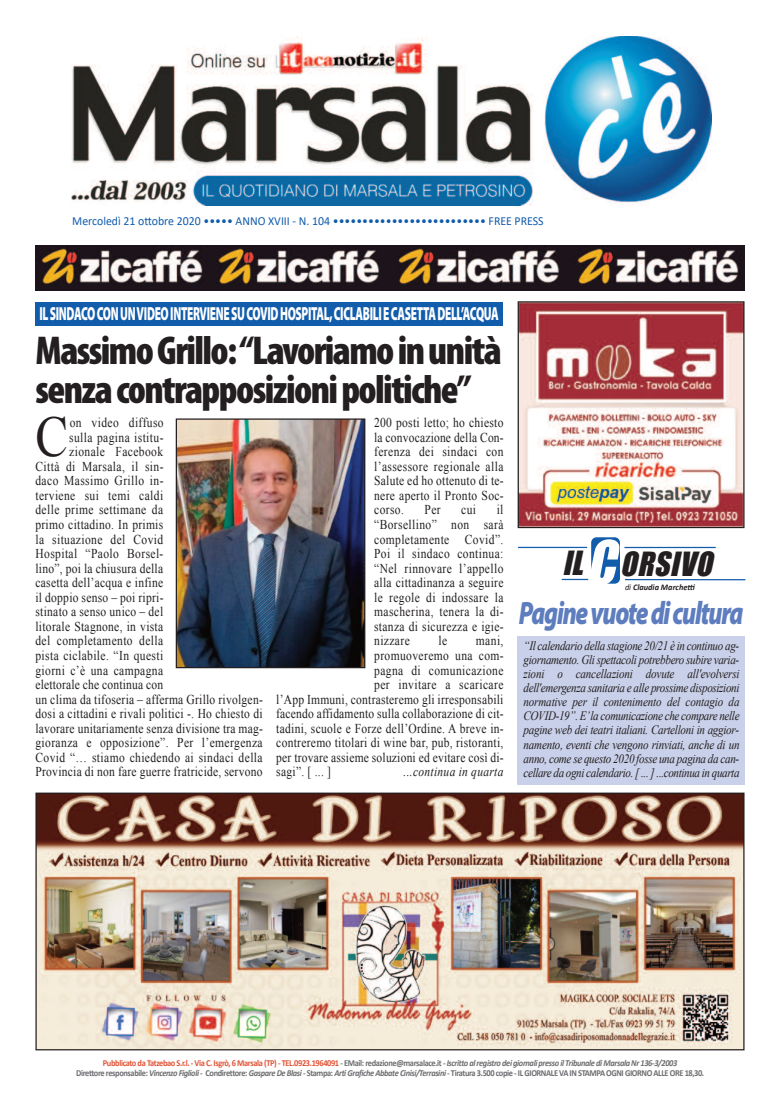
<style>
.page{position:relative;width:780px;height:1113px;background:#fff}
.page>*{position:absolute;margin:0;border:0;box-sizing:border-box;transform-origin:0 0}
.t1{font:57.5px "Times New Roman";color:#231f20;scale:.85 1}
.t2{font:900 condensed 40.38px/39px "Myriad Pro";letter-spacing:-.04em;color:#231f20}
.t3{font:italic 900 32.5px "Myriad Pro";letter-spacing:-.05em;color:#5d7dbe;scale:.75 1}
.t4{font:italic 30.62px "Impact";color:#231f20}
.t5{font:900 19px "Myriad Pro";letter-spacing:-.03em;color:#fff;scale:.6 1}
.t6{font:13.5px/14.5px "Times New Roman";letter-spacing:.025em;color:#231f20;text-align:justify;scale:.85 1}
.t7{font:italic 13.5px "Times New Roman";letter-spacing:.025em;color:#231f20;scale:.85 1}
.t8{font:italic 12.88px/14.1px "Times New Roman";letter-spacing:-.035em;color:#231f20;text-align:justify;scale:.87 1}
.t9{font:12.25px "Calibri";color:#115cab;scale:.96 1}
.t10{font:700 9.12px/10.2px "Calibri";letter-spacing:-.045em;color:#6c6d70;text-align:center;scale:.92 1}
.t11{font:italic 700 8.62px "Calibri";color:#231f20}
.s1{font-size:55.88px;color:#fff}
.s2{font-weight:400}
.s3{color:#e15438}
.s4{font-style:italic}
</style>
<div class="page">
<img style="left:35px;top:246px;width:709px;height:45px">
<img style="left:72px;top:36px;width:639px;height:169px">
<div style="left:517px;top:636px;width:228px;height:149px;background:#c9d0e9"></div>
<div style="left:35px;top:302px;width:468px;height:23px;background:#115cab"></div>
<img style="left:519px;top:303px;width:223px;height:223px">
<div style="left:517px;top:301px;width:227px;height:227px;border:1px solid #231f20"></div>
<img style="left:37px;top:794px;width:705px;height:254px">
<div style="left:35px;top:792px;width:709px;height:258px;border:1px solid #231f20"></div>
<div style="left:591px;top:537px;width:29px;height:46px;background:#115cab;border-radius:5px"></div>
<hr style="left:625px;top:579px;width:120px;height:1px;background:#115cab">
<hr style="left:624px;top:547px;width:91px;height:1px;background:#115cab">
<svg style="left:561px;top:579px;width:27px;height:1px"></svg>
<hr style="left:518px;top:547px;width:69px;height:1px;background:#115cab">
<img style="left:178px;top:420px;width:185px;height:246px">
<div style="left:176px;top:418px;width:189px;height:250px;border:1px solid #231f20"></div>
<p class="t9" style="left:72px;top:216px;width:492px">Mercoledì 21 ottobre 2020 ••••• ANNO XVIII - N. 104 •••••••••••••••••••••••••• FREE PRESS</p>
<h3 class="t5" style="left:39px;top:306px;width:767px">ILSINDACOCONUNVIDEOINTERVIENESUCOVIDHOSPITAL,CICLABILIECASETTADELL’ACQUA</h3>
<h2 class="t2" style="left:35px;top:334px;width:467px">MassimoGrillo:“Lavoriamoinunità senzacontrapposizionipolitiche”</h2>
<h1 class="t1" style="left:35px;top:405px;width:40px">C</h1>
<p class="t6" style="left:70px;top:415px;width:112px">on video diffuso</p>
<p class="t6" style="left:374px;top:415px;width:154px">200 posti letto; ho chiesto la convocazione della Con&shy;ferenza dei sindaci con l’assessore regionale alla Salute ed ho ottenuto di te&shy;nere aperto il Pronto Soc&shy;corso.</p>
<p class="t6" style="left:69px;top:430px;width:112px">sulla pagina istitu-</p>
<p class="t6" style="left:69px;top:444px;width:112px">zionale Facebook</p>
<p class="t6" style="left:35px;top:459px;width:152px">Città di Marsala, il sin-</p>
<p class="t6" style="left:35px;top:473px;width:152px">daco Massimo Grillo in-</p>
<p class="t6" style="left:35px;top:488px;width:152px">terviene sui temi caldi</p>
<p class="t6" style="left:35px;top:502px;width:152px">delle prime settimane da</p>
<p class="t6" style="left:35px;top:517px;width:152px">primo cittadino. In primis</p>
<p class="t6" style="left:35px;top:532px;width:152px">la situazione del Covid</p>
<p class="t6" style="left:35px;top:546px;width:152px">Hospital “Paolo Borsel-</p>
<p class="t6" style="left:35px;top:561px;width:152px">lino”, poi la chiusura della</p>
<p class="t6" style="left:35px;top:575px;width:152px">casetta dell’acqua e infine</p>
<p class="t6" style="left:35px;top:590px;width:152px">il doppio senso – poi ripri-</p>
<p class="t6" style="left:35px;top:604px;width:152px">stinato a senso unico – del</p>
<p class="t6" style="left:35px;top:619px;width:152px">litorale Stagnone, in vista</p>
<p class="t6" style="left:35px;top:633px;width:152px">del completamento della</p>
<p class="t6" style="left:35px;top:648px;width:152px">pista ciclabile. “In questi</p>
<p class="t6" style="left:35px;top:663px;width:152px">giorni c’è una campagna</p>
<p class="t6" style="left:35px;top:677px;width:152px">elettorale che continua con</p>
<p class="t6" style="left:35px;top:692px;width:269px">un clima da tifoseria – afferma Grillo rivolgen-</p>
<p class="t6" style="left:35px;top:706px;width:269px">dosi a cittadini e rivali politici -. Ho chiesto di</p>
<p class="t6" style="left:35px;top:721px;width:269px">lavorare unitariamente senza divisione tra mag-</p>
<p class="t6" style="left:35px;top:735px;width:269px">gioranza e opposizione”. Per l’emergenza</p>
<p class="t6" style="left:35px;top:750px;width:269px">Covid “… stiamo chiedendo ai sindaci della</p>
<p class="t6" style="left:35px;top:764px;width:269px">Provincia di non fare guerre fratricide, servono</p>
<p class="t6" style="left:374px;top:502px;width:154px;text-indent:122px">il “Borsellino” non sarà completamente Covid”.<br>Poi il sindaco continua: “Nel rinnovare l’appello alla cittadinanza a seguire le regole di indossare la mascherina, tenera la di&shy;stanza di sicurezza e igie&shy;nizzare</p>
<p class="t6" style="left:424px;top:502px;width:21px">Per</p>
<p class="t6" style="left:461px;top:502px;width:19px">cui</p>
<p class="t6" style="left:438px;top:633px;width:12px">le</p>
<p class="t6" style="left:476px;top:633px;width:34px">mani,</p>
<p class="t6" style="left:374px;top:648px;width:154px">promuoveremo una com-</p>
<p class="t6" style="left:374px;top:663px;width:154px">pagna di comunicazione</p>
<p class="t6" style="left:374px;top:677px;width:154px">per invitare a scaricare</p>
<p class="t6" style="left:276px;top:692px;width:269px">l’App Immuni, contrasteremo gli irresponsabili</p>
<p class="t6" style="left:276px;top:706px;width:269px">facendo affidamento sulla collaborazione di cit-</p>
<p class="t6" style="left:276px;top:721px;width:269px">tadini, scuole e Forze dell’Ordine. A breve in-</p>
<p class="t6" style="left:276px;top:735px;width:269px">contreremo titolari di wine bar, pub, ristoranti,</p>
<p class="t6" style="left:276px;top:750px;width:269px">per trovare assieme soluzioni ed evitare così di-</p>
<p class="t6" style="left:276px;top:764px;width:66px">sagi”. [ ... ]</p>
<p class="t7" style="left:403px;top:764px;width:119px">...continua in quarta</p>
<h3 class="t4" style="left:562px;top:545px;width:156px">IL<span class="s1">C</span>ORSIVO</h3>
<p class="t11" style="left:625px;top:583px;width:72px"><span class="s2">di</span> Claudia Marchetti</p>
<h3 class="t3" style="left:518px;top:600px;width:301px">Paginevuotedicultura</h3>
<p class="t8" style="left:523px;top:638px;width:250px">“Il calendario della stagione 20/21 è in continuo ag&shy;giornamento. Gli spettacoli potrebbero subire varia&shy;zioni o cancellazioni dovute all'evolversi dell'emergenza sanitaria e alle prossime disposizioni normative per il contenimento del contagio da COVID-19”. E’la comunicazione che compare nelle pagine web dei teatri italiani. Cartelloni in aggior&shy;namento, eventi che vengono rinviati, anche di un anno, come se questo 2020 fosse una pagina da can&shy;cellare da ogni calendario. [ ... ] ...continua in quarta</p>
<p class="t10" style="left:76px;top:1058px;width:684px"><span class="s3">Pubblicato da Tatzebao S.r.l. - Via C. Isgrò, 6 Marsala (TP) - TEL.0923.1964091</span> - EMail: redazione@marsalace.it - <span class="s4">Iscritto al registro dei giornali presso il Tribunale di Marsala Nr 136-3/2003<br></span>Direttore responsabile: <span class="s4">Vincenzo Figlioli -</span> Condirettore: <span class="s4">Gaspare De Blasi -</span> Stampa: <span class="s4">Arti Grafiche Abbate Cinisi/Terrasini -</span> Tiratura 3.500 copie - IL GIORNALE VA IN STAMPA OGNI GIORNO ALLE ORE 18,30.</p>
</div>
